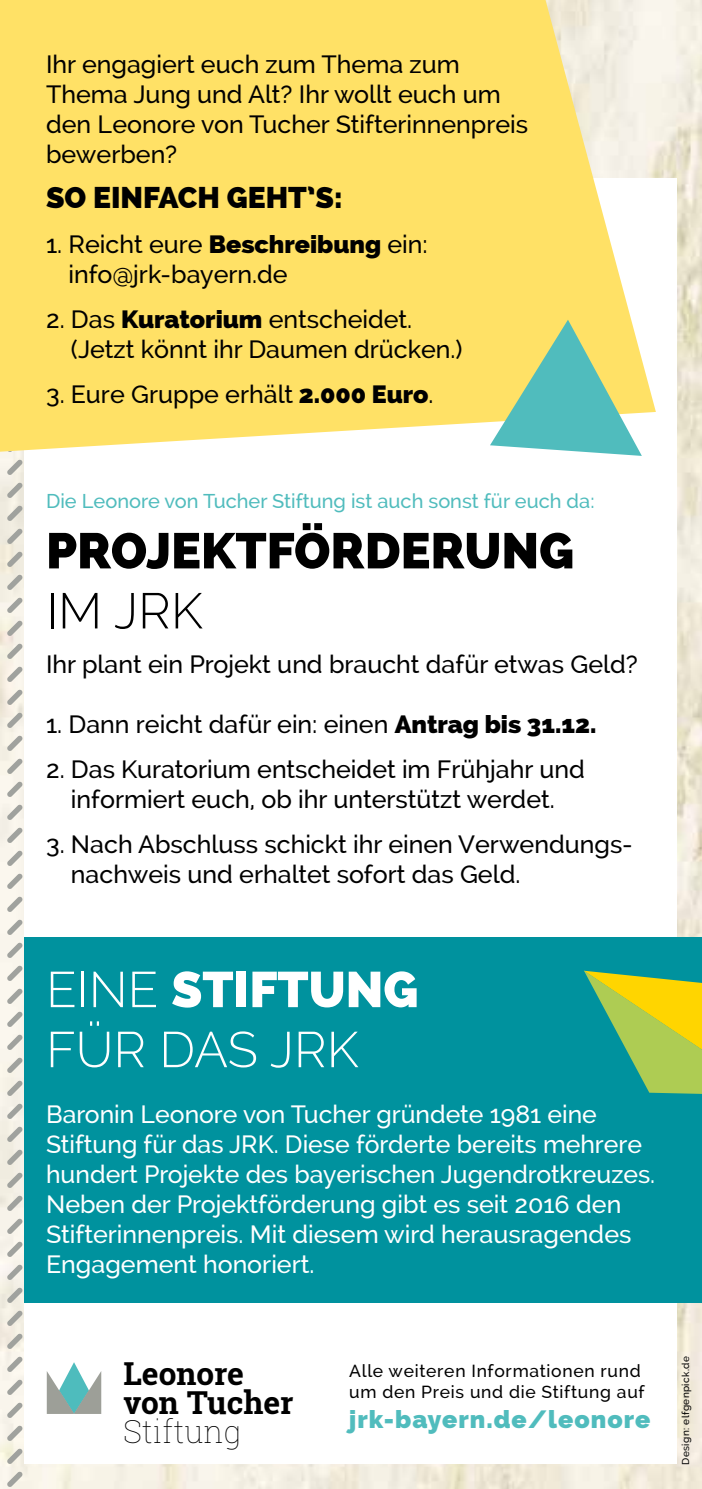
<style>
.page{position:relative;width:702px;height:1489px;background:#fff}
.page>*{position:absolute;margin:0;border:0;box-sizing:border-box;transform-origin:0 0}
.t1{font:300 50px/60px "Raleway";color:#fff}
.t2{font:800 50px "Raleway";color:#000}
.t3{font:300 50px "Raleway";color:#000}
.t4{font:700 31.5px/29.2px "Roboto Slab";color:#000}
.t5{font:100 31.5px "Roboto Slab";color:#000}
.t6{font:800 30px "Raleway";color:#000}
.t7{font:500 25px/30px "Raleway";color:#000}
.t8{font:500 25px/30px "Raleway";color:#fff}
.t9{font:800 25px "Raleway";letter-spacing:.04em;color:#50bcbd}
.t10{font:500 20px "Raleway";color:#50bcbd}
.t11{font:500 17.5px/21px "Raleway";letter-spacing:.04em;color:#000}
.t12{font:500 10px "Raleway";letter-spacing:.04em;color:#000}
.s1{font-weight:800}
</style>
<div class="page">
<img style="left:25px;top:0;width:677px;height:1488px">
<div style="left:25px;top:179px;width:652px;height:1284px;background:#fff"></div>
<svg style="left:0;top:451px;width:25px;height:1037px;background:#e4e3da"></svg>
<svg style="left:0;top:0;width:656px;height:451px;background:#fee375"></svg>
<svg style="left:490px;top:320px;width:151px;height:136px;background:#aad19c"></svg>
<div style="left:25px;top:937px;width:677px;height:366px;background:#00929e"></div>
<svg style="left:47px;top:1362px;width:54px;height:51px"></svg>
<svg style="left:584px;top:970px;width:118px;height:123px"></svg>
<p class="t7" style="left:46px;top:49px;width:483px">Ihr engagiert euch zum Thema zum<br>Thema Jung und Alt? Ihr wollt euch um den Leonore von Tucher Stifterinnenpreis bewerben?</p>
<p class="t6" style="left:46px;top:180px;width:298px">SO EINFACH GEHT’S:</p>
<p class="t7" style="left:69px;top:229px;width:361px;text-indent:-22px">1. Reicht eure <span class="s1">Beschreibung</span> ein: info@jrk-bayern.de</p>
<p class="t7" style="left:71px;top:304px;width:393px;text-indent:-25px">2. Das <span class="s1">Kuratorium</span> entscheidet. (Jetzt könnt ihr Daumen drücken.)</p>
<p class="t7" style="left:46px;top:379px;width:389px">3. Eure Gruppe erhält <span class="s1">2.000 Euro</span>.</p>
<p class="t10" style="left:46px;top:490px;width:550px">Die Leonore von Tucher Stiftung ist auch sonst für euch da:</p>
<h1 class="t2" style="left:46px;top:522px;width:529px">PROJEKTFÖRDERUNG</h1>
<h1 class="t3" style="left:46px;top:581px;width:158px">IM JRK</h1>
<p class="t7" style="left:46px;top:649px;width:593px">Ihr plant ein Projekt und braucht dafür etwas Geld?</p>
<p class="t7" style="left:46px;top:709px;width:552px">1. Dann reicht dafür ein: einen <span class="s1">Antrag bis 31.12.</span></p>
<p class="t7" style="left:46px;top:754px;width:540px;text-align:center">2. Das Kuratorium entscheidet im Frühjahr und informiert euch, ob ihr unterstützt werdet.</p>
<p class="t7" style="left:71px;top:829px;width:563px;text-indent:-25px">3. Nach Abschluss schickt ihr einen Verwendungs&shy;nachweis und erhaltet sofort das Geld.</p>
<h1 class="t1" style="left:46px;top:959px;width:374px">EINE <span class="s1">STIFTUNG<br></span>FÜR DAS JRK</h1>
<p class="t8" style="left:46px;top:1099px;width:610px">Baronin Leonore von Tucher gründete 1981 eine Stiftung für das JRK. Diese förderte bereits mehrere hundert Projekte des bayerischen Jugendrotkreuzes.<br>Neben der Projektförderung gibt es seit 2016 den Stifterinnenpreis. Mit diesem wird herausragendes Engagement honoriert.</p>
<p class="t4" style="left:123px;top:1358px;width:172px">Leonore von Tucher</p>
<p class="t5" style="left:123px;top:1409px;width:119px">Stiftung</p>
<p class="t11" style="left:349px;top:1360px;width:297px">Alle weiteren Informationen rund um den Preis und die Stiftung auf</p>
<p class="t9" style="left:349px;top:1404px;width:302px">jrk-bayern.de/leonore</p>
<p class="t12" style="left:679px;top:1464px;width:110px;rotate:-90deg">Design: elfgenpick.de</p>
</div>
